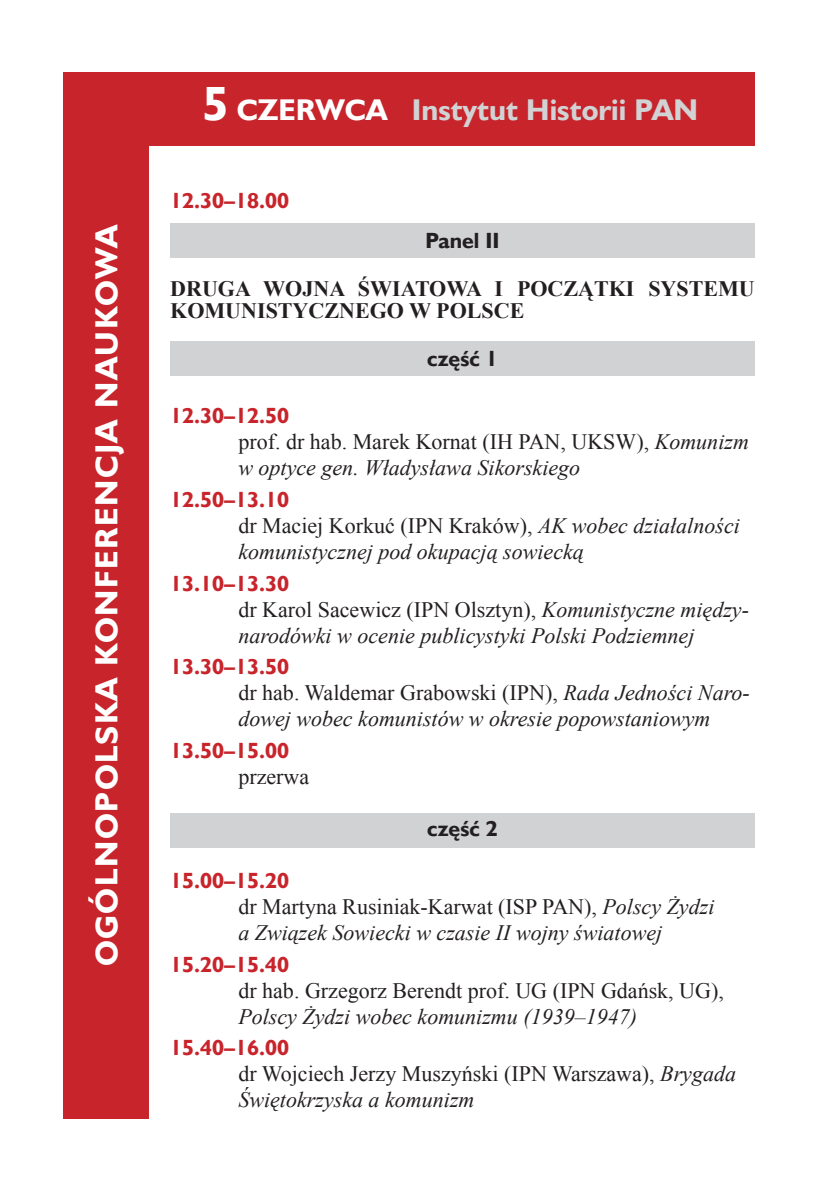
<style>
.page{position:relative;width:840px;height:1191px;background:#fff}
.page>*{position:absolute;margin:0;border:0;box-sizing:border-box;transform-origin:0 0}
.t1{font:700 32px "Humanst 521 EU";letter-spacing:.05em;color:#fff}
.t2{font:700 30px "Humanst 521 EU";color:#d1d2d4}
.t3{font:700 30px "Humanst 521 EU";color:#fff}
.t4{font:italic 22px/26px "Times New Roman";color:#231f20}
.t5{font:22px/26px "Times New Roman";color:#231f20}
.t6{font:700 22px "Humanst 521 EU";color:#c8242b}
.t7{font:700 22px/22px "Times New Roman";color:#231f20}
.t8{font:700 22px "Humanst 521 EU";color:#231f20}
.s1{font-size:48px}
.s2{font-style:normal}
.s3{font-style:italic}
</style>
<div class="page">
<div style="left:170px;top:342px;width:584px;height:34px;background:#d1d2d4"></div>
<div style="left:170px;top:813px;width:584px;height:34px;background:#d1d2d4"></div>
<div style="left:170px;top:223px;width:584px;height:34px;background:#d1d2d4"></div>
<div style="left:118px;top:72px;width:636px;height:74px;background:#c8242b"></div>
<div style="left:64px;top:72px;width:85px;height:1047px;background:#c8242b"></div>
<h1 class="t1" style="left:86px;top:966px;width:736px;rotate:-90deg">Ogólnopolska konferencja naukowa</h1>
<h2 class="t3" style="left:202px;top:91px;width:55px"><span class="s1">5</span> czer</h2>
<h2 class="t3" style="left:315px;top:91px;width:52px">wca</h2>
<h2 class="t2" style="left:412px;top:91px;width:287px">Instytut Historii PAN</h2>
<p class="t6" style="left:170px;top:187px;width:120px">12.30–18.00</p>
<p class="t8" style="left:425px;top:227px;width:75px">Panel II</p>
<p class="t7" style="left:170px;top:277px;width:585px">DRUGA WOJNA ŚWIATOWA I POCZĄTKI SYSTEMU<br>KOMUNISTYCZNEGO W POLSCE</p>
<p class="t8" style="left:427px;top:345px;width:72px">część 1</p>
<p class="t6" style="left:170px;top:402px;width:120px">12.30–12.50</p>
<p class="t4" style="left:238px;top:428px;width:512px"><span class="s2">prof. dr hab. Marek Kornat (IH PAN, UKSW),</span> Komunizm w optyce gen. Władysława Sikorskiego</p>
<p class="t6" style="left:170px;top:486px;width:120px">12.50–13.10</p>
<p class="t4" style="left:238px;top:512px;width:503px"><span class="s2">dr Maciej Korkuć (IPN Kraków),</span> AK wobec działalności komunistycznej pod okupacją sowiecką</p>
<p class="t6" style="left:170px;top:569px;width:120px">13.10–13.30</p>
<p class="t4" style="left:238px;top:596px;width:512px"><span class="s2">dr Karol Sacewicz (IPN Olsztyn),</span> Komunistyczne między&shy;narodówki w ocenie publicystyki Polski Podziemnej</p>
<p class="t6" style="left:170px;top:653px;width:120px">13.30–13.50</p>
<p class="t4" style="left:238px;top:679px;width:512px"><span class="s2">dr hab. Waldemar Grabowski (IPN),</span> Rada Jedności Naro&shy;dowej wobec komunistów w okresie popowstaniowym</p>
<p class="t6" style="left:170px;top:737px;width:120px">13.50–15.00</p>
<p class="t5" style="left:238px;top:763px;width:72px">przerwa</p>
<p class="t8" style="left:427px;top:815px;width:72px">część 2</p>
<p class="t6" style="left:170px;top:866px;width:120px">15.00–15.20</p>
<p class="t4" style="left:238px;top:893px;width:477px"><span class="s2">dr Martyna Rusiniak-Karwat (ISP PAN),</span> Polscy Żydzi a Związek Sowiecki w czasie II wojny światowej</p>
<p class="t6" style="left:170px;top:950px;width:120px">15.20–15.40</p>
<p class="t5" style="left:238px;top:977px;width:487px">dr hab. Grzegorz Berendt prof. UG (IPN Gdańsk, UG),</p>
<p class="t4" style="left:238px;top:1002px;width:400px">Polscy Żydzi wobec komunizmu (1939–1947)</p>
<p class="t6" style="left:170px;top:1034px;width:120px">15.40–16.00</p>
<p class="t5" style="left:238px;top:1060px;width:499px">dr Wojciech Jerzy Muszyński (IPN Warszawa), <span class="s3">Brygada<br>Świętokrzyska a komunizm</span></p>
</div>
